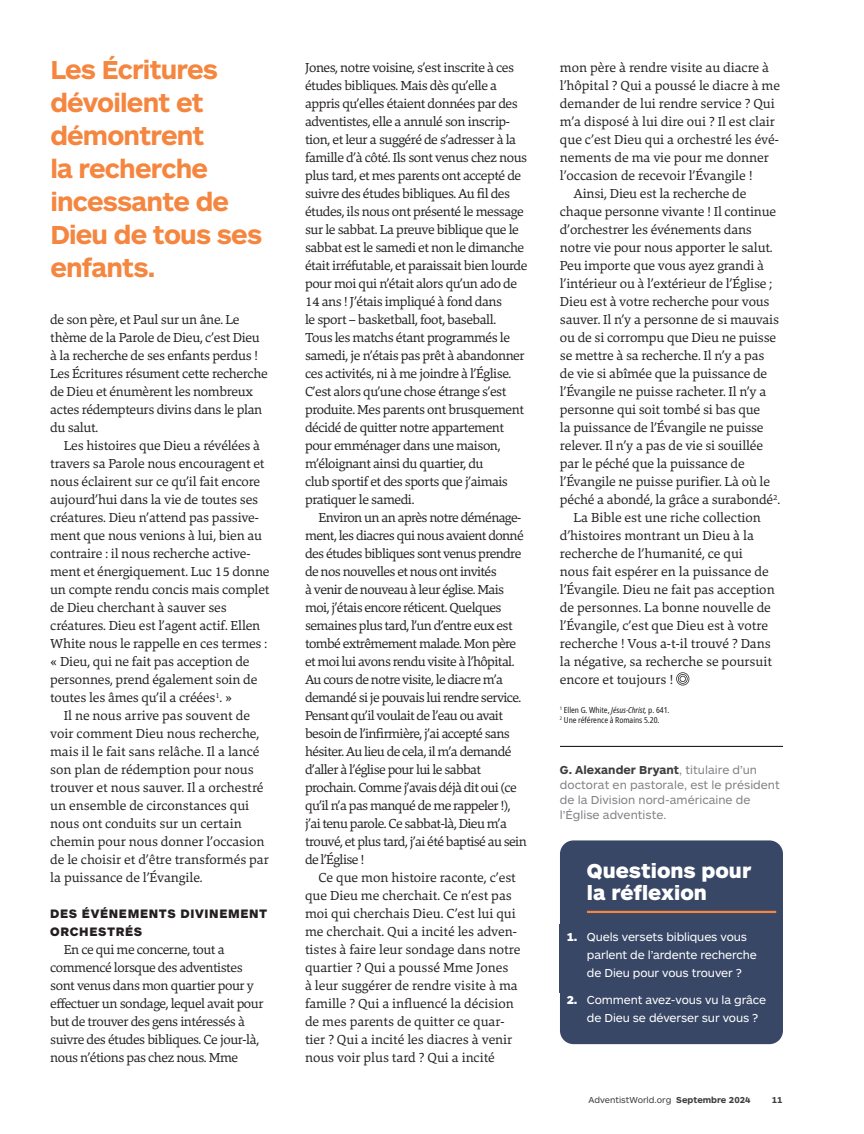
<style>
.page{position:relative;width:864px;height:1134px;background:#fff}
.page>*{position:absolute;margin:0;border:0;box-sizing:border-box;transform-origin:0 0}
.Pull_Quotes{font:700 27px/33px "ARS Maquette Pro";color:#f5863f}
.Prayer_Box_H1{font:900 21px/22.5px "ARS Maquette Pro";letter-spacing:.025em;color:#fff}
.Feature_Body{font:13.5px/18px "Danton";letter-spacing:-.02em;color:#231f20}
.Feature_Body-2{font:13.5px/18px "Danton";color:#231f20}
.Feature_Body-3{font:13.5px/18px "Danton";letter-spacing:-.04em;color:#231f20}
.Subheads{font:900 12.75px/18px "ARS Maquette Pro";letter-spacing:.05em;color:#231f20}
.t1{font:12px/18px "ARS Maquette Pro";letter-spacing:.06em;color:#fff}
.Author_Bios{font:12px/15px "ARS Maquette Pro";letter-spacing:.08em;color:#808285}
.t2{font:9px "ARS Maquette Pro";letter-spacing:.035em;color:#3e3e3f}
.t3{font:700 9px "ARS Maquette Pro";color:#3e3e3f}
.Endnotes{font:condensed 8.25px "Noto Sans";letter-spacing:-.005em;color:#231f20}
.s1{font-style:italic}
.s2{font-weight:700;color:#3e3e3f}
.s3{font-weight:900}
.s4{font-weight:700}
</style>
<div class="page">
<hr style="left:560px;top:746px;width:223px;height:1px;background:#231f20">
<div style="left:560px;top:840px;width:223px;height:84px;background:#384766"></div>
<hr style="left:587px;top:911px;width:189px;height:2px;background:#f5863f">
<div style="left:560px;top:924px;width:223px;height:68px;background:#384766"></div>
<div style="left:560px;top:992px;width:223px;height:52px;background:#384766"></div>
<svg style="left:676px;top:672px;width:13px;height:14px"></svg>
<p class="Pull_Quotes" style="left:50px;top:52px;width:213px">Les Écritures dévoilent et démontrent<br>la recherche incessante de<br>Dieu de tous ses enfants.</p>
<p class="Feature_Body" style="left:50px;top:310px;width:219px">de son père, et Paul sur un âne. Le thème de la Parole de Dieu, c’est Dieu à la recherche de ses enfants perdus !<br>Les Écritures résument cette recherche de Dieu et énumèrent les nombreux actes rédempteurs divins dans le plan du salut.</p>
<p class="Feature_Body" style="left:50px;top:436px;width:221px;text-indent:14px">Les histoires que Dieu a révélées à travers sa Parole nous encouragent et nous éclairent sur ce qu’il fait encore aujourd’hui dans la vie de toutes ses créatures. Dieu n’attend pas passive&shy;ment que nous venions à lui, bien au contraire : il nous recherche active&shy;ment et énergiquement. Luc 15 donne un compte rendu concis mais complet de Dieu cherchant à sauver ses créatures. Dieu est l’agent actif. Ellen White nous le rappelle en ces termes : « Dieu, qui ne fait pas acception de personnes, prend également soin de toutes les âmes qu’il a créées<sup>1</sup>. »</p>
<p class="Feature_Body-2" style="left:50px;top:706px;width:220px;text-indent:14px">Il ne nous arrive pas souvent de voir comment Dieu nous recherche, mais il le fait sans relâche. Il a lancé son plan de rédemption pour nous trouver et nous sauver. Il a orchestré un ensemble de circonstances qui nous ont conduits sur un certain chemin pour nous donner l’occasion de le choisir et d’être transformés par la puissance de l’Évangile.</p>
<p class="Subheads" style="left:50px;top:904px;width:219px">DES ÉVÉNEMENTS DIVINEMENT<br>ORCHESTRÉS</p>
<p class="Feature_Body" style="left:50px;top:940px;width:215px;text-indent:14px">En ce qui me concerne, tout a commencé lorsque des adventistes sont venus dans mon quartier pour y effectuer un sondage, lequel avait pour but de trouver des gens intéressés à suivre des études bibliques. Ce jour-là, nous n’étions pas chez nous. Mme</p>
<p class="Feature_Body" style="left:305px;top:58px;width:224px">Jones, notre voisine, s’est inscrite à ces études bibliques. Mais dès qu’elle a appris qu’elles étaient données par des adventistes, elle a annulé son inscrip&shy;tion, et leur a suggéré de s’adresser à la famille d’à côté. Ils sont venus chez nous plus tard, et mes parents ont accepté de suivre des études bibliques. Au fil des études, ils nous ont présenté le message sur le sabbat. La preuve biblique que le sabbat est le samedi et non le dimanche était irréfutable, et paraissait bien lourde pour moi qui n’était alors qu’un ado de 14 ans ! J’étais impliqué à fond dans<br>le sport – basketball, foot, baseball.<br>Tous les matchs étant programmés le samedi, je n’étais pas prêt à abandonner ces activités, ni à me joindre à l’Église.<br>C’est alors qu’une chose étrange s’est produite. Mes parents ont brusquement décidé de quitter notre appartement pour emménager dans une maison, m’éloignant ainsi du quartier, du<br>club sportif et des sports que j’aimais pratiquer le samedi.</p>
<p class="Feature_Body-3" style="left:305px;top:508px;width:223px;text-indent:14px">Environ un an après notre déménage&shy;ment, les diacres qui nous avaient donné des études bibliques sont venus prendre de nos nouvelles et nous ont invités<br>à venir de nouveau à leur église. Mais moi, j’étais encore réticent. Quelques semaines plus tard, l’un d’entre eux est tombé extrêmement malade. Mon père et moi lui avons rendu visite à l’hôpital.<br>Au cours de notre visite, le diacre m’a demandé si je pouvais lui rendre service.<br>Pensant qu’il voulait de l’eau ou avait besoin de l’infirmière, j’ai accepté sans hésiter. Au lieu de cela, il m’a demandé d’aller à l’église pour lui le sabbat prochain. Comme j’avais déjà dit oui (ce qu’il n’a pas manqué de me rappeler !), j’ai tenu parole. Ce sabbat-là, Dieu m’a trouvé, et plus tard, j’ai été baptisé au sein de l’Église !</p>
<p class="Feature_Body-2" style="left:305px;top:868px;width:217px;text-indent:14px">Ce que mon histoire raconte, c’est que Dieu me cherchait. Ce n’est pas moi qui cherchais Dieu. C’est lui qui me cherchait. Qui a incité les adven&shy;tistes à faire leur sondage dans notre quartier ? Qui a poussé Mme Jones<br>à leur suggérer de rendre visite à ma famille ? Qui a influencé la décision de mes parents de quitter ce quar&shy;tier ? Qui a incité les diacres à venir nous voir plus tard ? Qui a incité</p>
<p class="Feature_Body-2" style="left:560px;top:58px;width:222px">mon père à rendre visite au diacre à l’hôpital ? Qui a poussé le diacre à me demander de lui rendre service ? Qui m’a disposé à lui dire oui ? Il est clair que c’est Dieu qui a orchestré les évé&shy;nements de ma vie pour me donner l’occasion de recevoir l’Évangile !</p>
<p class="Feature_Body" style="left:560px;top:184px;width:222px;text-indent:14px">Ainsi, Dieu est la recherche de chaque personne vivante ! Il continue d’orchestrer les événements dans notre vie pour nous apporter le salut.<br>Peu importe que vous ayez grandi à l’intérieur ou à l’extérieur de l’Église ; Dieu est à votre recherche pour vous sauver. Il n’y a personne de si mauvais ou de si corrompu que Dieu ne puisse se mettre à sa recherche. Il n’y a pas de vie si abîmée que la puissance de l’Évangile ne puisse racheter. Il n’y a personne qui soit tombé si bas que<br>la puissance de l’Évangile ne puisse relever. Il n’y a pas de vie si souillée par le péché que la puissance de l’Évangile ne puisse purifier. Là où le péché a abondé, la grâce a surabondé<sup>2</sup>.</p>
<p class="Feature_Body-2" style="left:560px;top:508px;width:216px;text-indent:14px">La Bible est une riche collection d’histoires montrant un Dieu à la recherche de l’humanité, ce qui nous fait espérer en la puissance de l’Évangile. Dieu ne fait pas acception de personnes. La bonne nouvelle de l’Évangile, c’est que Dieu est à votre recherche ! Vous a-t-il trouvé ? Dans la négative, sa recherche se poursuit encore et toujours !</p>
<p class="Endnotes" style="left:560px;top:704px;width:111px"><sup>1</sup> Ellen G. White, <span class="s1">Jésus-Christ,</span> p. 641.</p>
<p class="Endnotes" style="left:560px;top:714px;width:101px"><sup>2</sup> Une référence à Romains 5.20.</p>
<p class="Author_Bios" style="left:560px;top:762px;width:221px"><span class="s2">G. Alexander Bryant</span>, titulaire d’un doctorat en pastorale, est le président de la Division nord-américaine de l’Église adventiste.</p>
<p class="Prayer_Box_H1" style="left:587px;top:858px;width:165px">Questions pour la réflexion</p>
<p class="t1" style="left:587px;top:927px;width:171px;text-indent:-20px"><span class="s3">1.</span> Quels versets bibliques vous parlent de l’ardente recherche de Dieu pour vous trouver ?</p>
<p class="t1" style="left:587px;top:990px;width:181px;text-indent:-20px"><span class="s3">2.</span> Comment avez-vous vu la grâce de Dieu se déverser sur vous ?</p>
<p class="t2" style="left:588px;top:1094px;width:164px">AdventistWorld.org <span class="s4">Septembre 2024</span></p>
<p class="t3" style="left:772px;top:1094px;width:12px">11</p>
</div>
